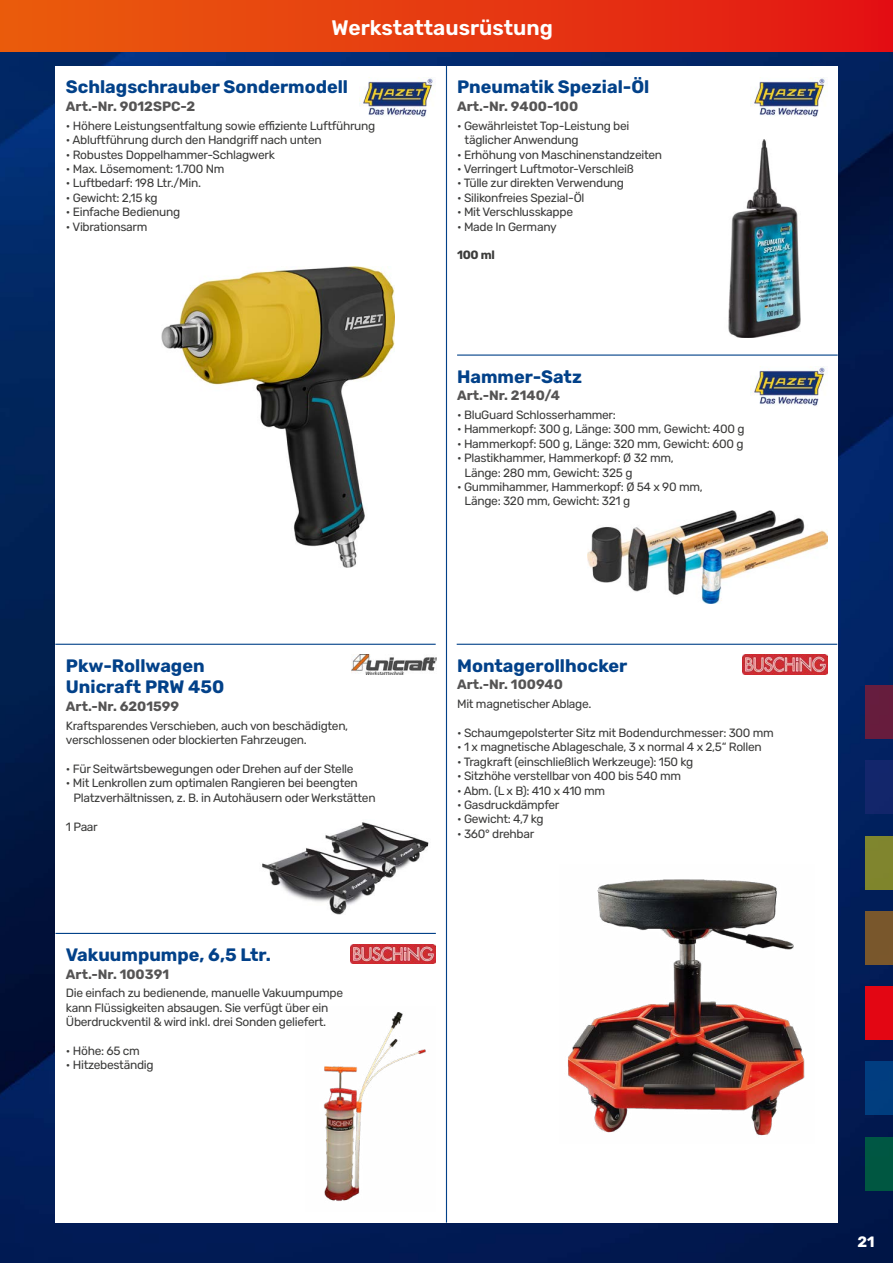
<style>
.page{position:relative;width:893px;height:1263px;background:#fff}
.page>*{position:absolute;margin:0;border:0;box-sizing:border-box;transform-origin:0 0}
.t1{font:600 21px "Rubik";color:#fff}
.t2{font:700 18px/21.6px "Rubik";color:#024189}
.t3{font:700 15px "Rubik";color:#fff}
.t4{font:700 13.5px "Rubik";color:#555454}
.t5{font:12px/14.4px "Rubik";letter-spacing:-.025em;color:#3c3c3b}
.t6{font:700 12px "Rubik";color:#3c3c3b}
</style>
<div class="page">
<img style="left:0;top:51px;width:893px;height:1212px">
<div style="left:0;top:0;width:893px;height:51px;background:linear-gradient(to right,#ea5e0d,#e31514)"></div>
<div style="left:865px;top:760px;width:28px;height:54px;background:#13266b"></div>
<div style="left:865px;top:685px;width:28px;height:54px;background:#661d3d"></div>
<div style="left:865px;top:1137px;width:28px;height:54px;background:#005741"></div>
<div style="left:865px;top:836px;width:28px;height:53px;background:#80852e"></div>
<div style="left:865px;top:911px;width:28px;height:54px;background:#79572c"></div>
<div style="left:865px;top:986px;width:28px;height:54px;background:#e30613"></div>
<div style="left:865px;top:1061px;width:28px;height:54px;background:#013d7f"></div>
<div style="left:55px;top:66px;width:783px;height:1156px;background:#fff"></div>
<hr style="left:55px;top:644px;width:381px;height:1px;background:#024189">
<hr style="left:55px;top:933px;width:381px;height:1px;background:#024189">
<hr style="left:457px;top:644px;width:380px;height:1px;background:#024189">
<hr style="left:457px;top:354px;width:381px;height:2px;background:#024189">
<img style="left:728px;top:140px;width:73px;height:198px">
<img style="left:750px;top:77px;width:75px;height:40px">
<img style="left:568px;top:879px;width:237px;height:257px">
<img style="left:742px;top:655px;width:85px;height:19px">
<img style="left:587px;top:510px;width:240px;height:93px">
<img style="left:750px;top:366px;width:75px;height:40px">
<img style="left:323px;top:1012px;width:103px;height:189px">
<img style="left:351px;top:944px;width:85px;height:19px">
<img style="left:161px;top:266px;width:234px;height:301px">
<img style="left:359px;top:77px;width:74px;height:40px">
<img style="left:262px;top:822px;width:167px;height:93px">
<img style="left:351px;top:655px;width:85px;height:20px">
<hr style="left:446px;top:66px;width:1px;height:1156px;background:#024189">
<h1 class="t1" style="left:332px;top:16px;width:223px">Werkstattausrüstung</h1>
<h2 class="t2" style="left:66px;top:77px;width:284px">Schlagschrauber Sondermodell</h2>
<p class="t4" style="left:66px;top:99px;width:131px">Art.-Nr. 9012SPC-2</p>
<p class="t5" style="left:66px;top:119px;width:311px">• Höhere Leistungsentfaltung sowie effiziente Luftführung</p>
<p class="t5" style="left:66px;top:133px;width:257px">• Abluftführung durch den Handgriff nach unten</p>
<p class="t5" style="left:66px;top:148px;width:211px">• Robustes Doppelhammer-Schlagwerk</p>
<p class="t5" style="left:66px;top:162px;width:160px">• Max. Lösemoment: 1.700 Nm</p>
<p class="t5" style="left:66px;top:176px;width:137px">• Luftbedarf: 198 Ltr./Min.</p>
<p class="t5" style="left:66px;top:191px;width:93px">• Gewicht: 2,15 kg</p>
<p class="t5" style="left:66px;top:205px;width:116px">• Einfache Bedienung</p>
<p class="t5" style="left:66px;top:220px;width:83px">• Vibrationsarm</p>
<h2 class="t2" style="left:66px;top:655px;width:160px">Pkw-Rollwagen<br>Unicraft PRW 450</h2>
<p class="t4" style="left:66px;top:698px;width:115px">Art.-Nr. 6201599</p>
<p class="t5" style="left:66px;top:719px;width:284px">Kraftsparendes Verschieben, auch von beschädigten, verschlossenen oder blockierten Fahrzeugen.</p>
<p class="t5" style="left:66px;top:762px;width:289px">• Für Seitwärtsbewegungen oder Drehen auf der Stelle</p>
<p class="t5" style="left:73px;top:776px;width:304px;text-indent:-8px">• Mit Lenkrollen zum optimalen Rangieren bei beengten<br>Platzverhältnissen, z. B. in Autohäusern oder Werkstätten</p>
<p class="t5" style="left:66px;top:819px;width:33px">1 Paar</p>
<h2 class="t2" style="left:66px;top:944px;width:207px">Vakuumpumpe, 6,5 Ltr.</h2>
<p class="t4" style="left:66px;top:966px;width:105px">Art.-Nr. 100391</p>
<p class="t5" style="left:66px;top:986px;width:279px">Die einfach zu bedienende, manuelle Vakuumpumpe kann Flüssigkeiten absaugen. Sie verfügt über ein<br>Überdruckventil &amp; wird inkl. drei Sonden geliefert.</p>
<p class="t5" style="left:66px;top:1044px;width:76px">• Höhe: 65 cm</p>
<p class="t5" style="left:66px;top:1058px;width:89px">• Hitzebeständig</p>
<h2 class="t2" style="left:457px;top:77px;width:194px">Pneumatik Spezial-Öl</h2>
<p class="t4" style="left:457px;top:99px;width:123px">Art.-Nr. 9400-100</p>
<p class="t5" style="left:465px;top:119px;width:166px;text-indent:-8px">• Gewährleistet Top-Leistung bei täglicher Anwendung</p>
<p class="t5" style="left:457px;top:148px;width:207px">• Erhöhung von Maschinenstandzeiten</p>
<p class="t5" style="left:457px;top:162px;width:178px">• Verringert Luftmotor-Verschleiß</p>
<p class="t5" style="left:457px;top:176px;width:168px">• Tülle zur direkten Verwendung</p>
<p class="t5" style="left:457px;top:191px;width:129px">• Silikonfreies Spezial-Öl</p>
<p class="t5" style="left:457px;top:205px;width:117px">• Mit Verschlusskappe</p>
<p class="t5" style="left:457px;top:220px;width:101px">• Made In Germany</p>
<p class="t6" style="left:457px;top:248px;width:39px">100 ml</p>
<h2 class="t2" style="left:457px;top:366px;width:126px">Hammer-Satz</h2>
<p class="t4" style="left:457px;top:388px;width:104px">Art.-Nr. 2140/4</p>
<p class="t5" style="left:457px;top:408px;width:160px">• BluGuard Schlosserhammer:</p>
<p class="t5" style="left:457px;top:422px;width:289px">• Hammerkopf: 300 g, Länge: 300 mm, Gewicht: 400 g</p>
<p class="t5" style="left:457px;top:437px;width:288px">• Hammerkopf: 500 g, Länge: 320 mm, Gewicht: 600 g</p>
<p class="t5" style="left:465px;top:451px;width:211px;text-indent:-8px">• Plastikhammer, Hammerkopf: Ø 32 mm,<br>Länge: 280 mm, Gewicht: 325 g</p>
<p class="t5" style="left:465px;top:480px;width:240px;text-indent:-8px">• Gummihammer, Hammerkopf: Ø 54 x 90 mm,<br>Länge: 320 mm, Gewicht: 321 g</p>
<h2 class="t2" style="left:457px;top:655px;width:172px">Montagerollhocker</h2>
<p class="t4" style="left:457px;top:677px;width:107px">Art.-Nr. 100940</p>
<p class="t5" style="left:457px;top:697px;width:136px">Mit magnetischer Ablage.</p>
<p class="t5" style="left:457px;top:726px;width:318px">• Schaumgepolsterter Sitz mit Bodendurchmesser: 300 mm</p>
<p class="t5" style="left:457px;top:740px;width:306px">• 1 x magnetische Ablageschale, 3 x normal 4 x 2,5“ Rollen</p>
<p class="t5" style="left:457px;top:755px;width:238px">• Tragkraft (einschließlich Werkzeuge): 150 kg</p>
<p class="t5" style="left:457px;top:769px;width:226px">• Sitzhöhe verstellbar von 400 bis 540 mm</p>
<p class="t5" style="left:457px;top:783px;width:150px">• Abm. (L x B): 410 x 410 mm</p>
<p class="t5" style="left:457px;top:798px;width:104px">• Gasdruckdämpfer</p>
<p class="t5" style="left:457px;top:812px;width:88px">• Gewicht: 4,7 kg</p>
<p class="t5" style="left:457px;top:827px;width:79px">• 360° drehbar</p>
<p class="t3" style="left:857px;top:1233px;width:19px">21</p>
</div>
